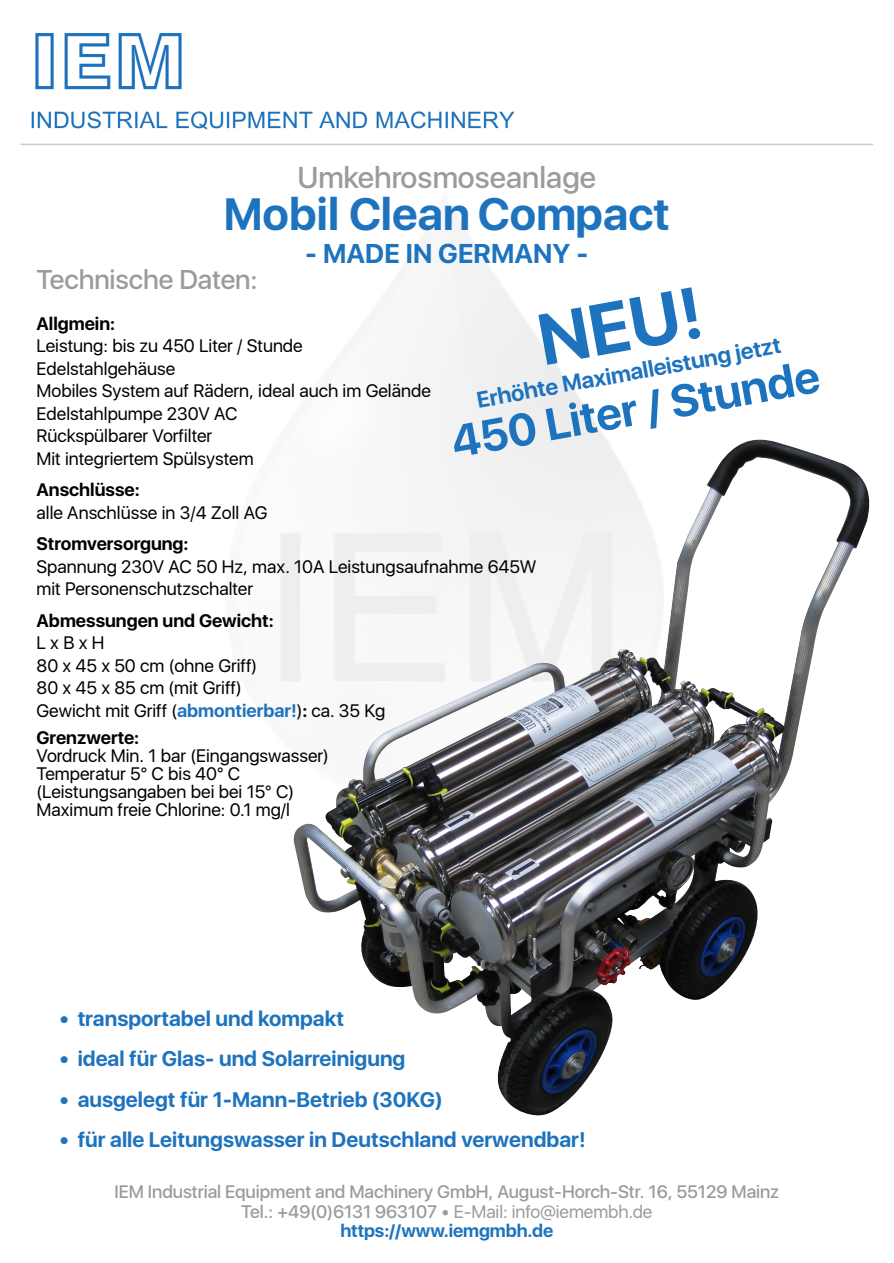
<style>
.page{position:relative;width:894px;height:1263px;background:#fff}
.page>*{position:absolute;margin:0;border:0;box-sizing:border-box;transform-origin:0 0}
.t1{font:700 72px "SFUI Display";color:#1e73be}
.t2{font:700 45px "SFUI Display";color:#1e73be}
.t3{font:500 30px "SFUI Display";letter-spacing:.005em;color:#9b9b9b}
.t4{font:500 27px "SFUI Display";letter-spacing:-.005em;color:#9b9b9b}
.t5{font:700 27px "SFUI Display";letter-spacing:.005em;color:#1e73be}
.t6{font:700 22.5px "SFUI Display";color:#1e73be}
.t7{font:700 21px "SFUI Display";color:#1e73be}
.t8{font:18px/22.5px "SFUI Display";color:#000}
.t9{font:500 18px/19.5px "SFUI Display";letter-spacing:-.005em;color:#9b9b9b;text-align:center}
.t10{font:700 18px "SFUI Display";color:#000}
.s1{font-weight:700;color:#1e73be}
.s2{font-weight:700}
.s3{font-weight:400}
</style>
<div class="page">
<img style="left:31px;top:33px;width:484px;height:97px">
<hr style="left:21px;top:144px;width:851px;height:1px;background:#ccc">
<img style="left:293px;top:440px;width:575px;height:675px">
<h3 class="t3" style="left:297px;top:160px;width:300px">Umkehrosmoseanlage</h3>
<h2 class="t2" style="left:224px;top:187px;width:447px">Mobil Clean Compact</h2>
<h3 class="t5" style="left:305px;top:237px;width:284px">- MADE IN GERMANY -</h3>
<h3 class="t4" style="left:37px;top:264px;width:222px">Technische Daten:</h3>
<p class="t10" style="left:37px;top:313px;width:80px">Allgmein:</p>
<p class="t8" style="left:37px;top:335px;width:395px">Leistung: bis zu 450 Liter / Stunde<br>Edelstahlgehäuse<br>Mobiles System auf Rädern, ideal auch im Gelände<br>Edelstahlpumpe 230V AC<br>Rückspülbarer Vorfilter<br>Mit integriertem Spülsystem</p>
<p class="t10" style="left:37px;top:479px;width:105px">Anschlüsse:</p>
<p class="t8" style="left:37px;top:501px;width:232px">alle Anschlüsse in 3/4 Zoll AG</p>
<p class="t10" style="left:37px;top:533px;width:153px">Stromversorgung:</p>
<p class="t8" style="left:37px;top:555px;width:501px">Spannung 230V AC 50 Hz, max. 10A Leistungsaufnahme 645W mit Personenschutzschalter</p>
<p class="t10" style="left:37px;top:610px;width:239px">Abmessungen und Gewicht:</p>
<p class="t8" style="left:37px;top:632px;width:350px">LxBxH<br>80 x 45 x 50 cm (ohne Griff)<br>80 x 45 x 85 cm (mit Griff)<br>Gewicht mit Griff (<span class="s1">abmontierbar!</span>)<span class="s2">:</span> ca. 35 Kg</p>
<p class="t10" style="left:37px;top:727px;width:104px">Grenzwerte:</p>
<p class="t8" style="left:37px;top:746px;width:294px;line-height:18px">Vordruck Min. 1 bar (Eingangswasser)<br>Temperatur 5° C bis 40° C (Leistungsangaben bei bei 15° C)<br>Maximum freie Chlorine: 0.1 mg/l</p>
<h1 class="t1" style="left:531px;top:298px;width:167px;rotate:-10deg">NEU!</h1>
<p class="t6" style="left:474px;top:386px;width:310px;rotate:-10deg">Erhöhte Maximalleistung jetzt</p>
<h2 class="t2" style="left:446px;top:415px;width:375px;rotate:-10deg">450 Liter / Stunde</h2>
<p class="t7" style="left:59px;top:1006px;width:286px">• transportabel und kompakt</p>
<p class="t7" style="left:59px;top:1046px;width:347px">• ideal für Glas- und Solarreinigung</p>
<p class="t7" style="left:59px;top:1087px;width:384px">• ausgelegt für 1-Mann-Betrieb (30KG)</p>
<p class="t7" style="left:59px;top:1127px;width:528px">• für alle Leitungswasser in Deutschland verwendbar!</p>
<p class="t9" style="left:114px;top:1182px;width:666px">IEM Industrial Equipment and Machinery GmbH, August-Horch-Str. 16, 55129 Mainz<br>Tel.: +49(0)6131 963107 <span class="s3">∙ E-Mail: info@iemembh.de<br></span><span class="s1">https://www.iemgmbh.de</span></p>
</div>
